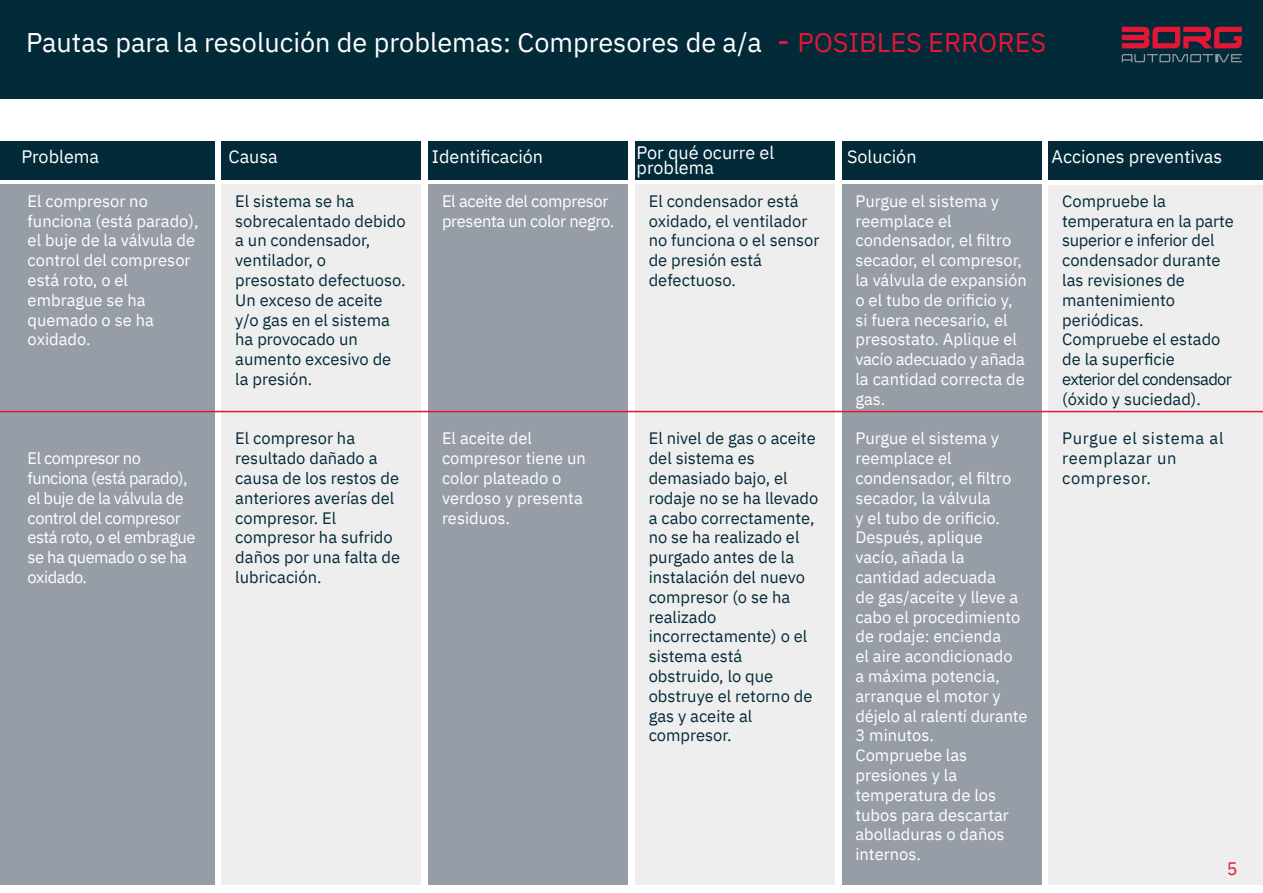
<style>
.page{position:relative;width:1263px;height:893px;background:#fff}
.page>*{position:absolute;margin:0;border:0;box-sizing:border-box;transform-origin:0 0}
.t1{font:27px "IBM Plex Sans";color:#fff}
.t2{font:18px/15px "IBM Plex Sans";color:#fff}
.t3{font:18px "IBM Plex Sans";color:#e21736}
.t4{font:16.5px/19.8px "IBM Plex Sans";color:#022a38}
.t5{font:16.5px/19.8px "IBM Plex Sans";color:#fff}
.t6{font:16.5px/19.8px "IBM Plex Sans";letter-spacing:-.03em;color:#fff}
.t7{font:16.5px/19.8px "IBM Plex Sans";letter-spacing:-.02em;color:#fff}
.t8{font:16.5px/19.8px "IBM Plex Sans";letter-spacing:.04em;color:#022a38}
.s1{font-size:31.95px;color:#e21736}
.s2{color:#e21736}
</style>
<div class="page">
<div style="left:0;top:0;width:1263px;height:99px;background:#022a38"></div>
<svg style="left:1122px;top:54px;width:120px;height:8px"></svg>
<svg style="left:1122px;top:27px;width:120px;height:21px"></svg>
<div style="left:222px;top:141px;width:199px;height:39px;background:#022a38"></div>
<div style="left:428px;top:141px;width:200px;height:39px;background:#022a38"></div>
<div style="left:635px;top:141px;width:200px;height:39px;background:#022a38"></div>
<div style="left:842px;top:141px;width:199px;height:39px;background:#022a38"></div>
<div style="left:1048px;top:141px;width:215px;height:39px;background:#022a38"></div>
<div style="left:0;top:141px;width:214px;height:39px;background:#022a38"></div>
<div style="left:0;top:184px;width:214px;height:700px;background:#979da6"></div>
<div style="left:222px;top:184px;width:199px;height:700px;background:#eeeeef"></div>
<div style="left:428px;top:184px;width:200px;height:700px;background:#979da6"></div>
<div style="left:635px;top:184px;width:200px;height:700px;background:#eeeeef"></div>
<div style="left:842px;top:184px;width:199px;height:700px;background:#979da6"></div>
<div style="left:1048px;top:185px;width:215px;height:699px;background:#eeeeef"></div>
<hr style="left:0;top:411px;width:1263px;height:1px;background:#e21736">
<p class="t1" style="left:26px;top:21px;width:1021px">Pautas para la resolución de problemas: Compresores de a/a <span class="s1">-</span> <span class="s2">POSIBLES ERRORES</span></p>
<p class="t2" style="left:21px;top:148px;width:79px">Problema</p>
<p class="t2" style="left:228px;top:148px;width:51px">Causa</p>
<p class="t2" style="left:432px;top:148px;width:113px">Identificación</p>
<p class="t2" style="left:637px;top:143px;width:139px">Por qué ocurre el problema</p>
<p class="t2" style="left:847px;top:148px;width:71px">Solución</p>
<p class="t2" style="left:1051px;top:148px;width:172px">Acciones preventivas</p>
<p class="t5" style="left:28px;top:190px;width:172px">El compresor no funciona (está parado), el buje de la válvula de control del compresor está roto, o el embrague se ha quemado o se ha oxidado.</p>
<p class="t4" style="left:649px;top:190px;width:172px">El condensador está oxidado, el ventilador no funciona o el sensor de presión está defectuoso.</p>
<p class="t4" style="left:1062px;top:190px;width:173px">Compruebe la temperatura en la parte superior e inferior del condensador durante las revisiones de mantenimiento periódicas.<br>Compruebe el estado de la superficie<br>exterior del condensador (óxido y suciedad).</p>
<p class="t8" style="left:1062px;top:427px;width:163px">Purgue el sistema al reemplazar un compresor.</p>
<p class="t4" style="left:235px;top:190px;width:172px">El sistema se ha sobrecalentado debido a un condensador, ventilador, o presostato defectuoso.<br>Un exceso de aceite y/o gas en el sistema ha provocado un aumento excesivo de la presión.</p>
<p class="t7" style="left:442px;top:190px;width:174px">El aceite del compresor presenta un color negro.</p>
<p class="t5" style="left:855px;top:190px;width:145px">Purgue el sistema y</p>
<p class="t5" style="left:855px;top:209px;width:98px">reemplace el</p>
<p class="t5" style="left:855px;top:229px;width:173px">condensador, el filtro secador, el compresor, la válvula de expansión o el tubo de orificio y, si fuera necesario, el presostato. Aplique el vacío adecuado y añada la cantidad correcta de gas.</p>
<p class="t5" style="left:855px;top:427px;width:145px">Purgue el sistema y reemplace el</p>
<p class="t5" style="left:855px;top:467px;width:157px">condensador, el filtro secador, la válvula<br>y el tubo de orificio.<br>Después, aplique vacío, añada la</p>
<p class="t5" style="left:855px;top:566px;width:174px">cantidad adecuada<br>de gas/aceite y lleve a cabo el procedimiento de rodaje: encienda<br>el aire acondicionado<br>a máxima potencia, arranque el motor y déjelo al ralentí durante<br>3 minutos.</p>
<p class="t5" style="left:855px;top:744px;width:113px">Compruebe las</p>
<p class="t5" style="left:855px;top:764px;width:103px">presiones y la</p>
<p class="t5" style="left:855px;top:784px;width:155px">temperatura de los tubos para descartar abolladuras o daños internos.</p>
<p class="t4" style="left:235px;top:427px;width:166px">El compresor ha resultado dañado a causa de los restos de anteriores averías del compresor. El compresor ha sufrido daños por una falta de lubricación.</p>
<p class="t5" style="left:442px;top:427px;width:145px">El aceite del compresor tiene un color plateado o verdoso y presenta residuos.</p>
<p class="t4" style="left:649px;top:427px;width:171px">El nivel de gas o aceite del sistema es demasiado bajo, el rodaje no se ha llevado a cabo correctamente, no se ha realizado el purgado antes de la instalación del nuevo compresor (o se ha realizado incorrectamente) o el sistema está obstruido, lo que obstruye el retorno de gas y aceite al compresor.</p>
<p class="t6" style="left:28px;top:447px;width:169px">El compresor no funciona (está parado), el buje de la válvula de control del compresor está roto, o el embrague se ha quemado o se ha oxidado.</p>
<p class="t3" style="left:1227px;top:855px;width:12px">5</p>
</div>
